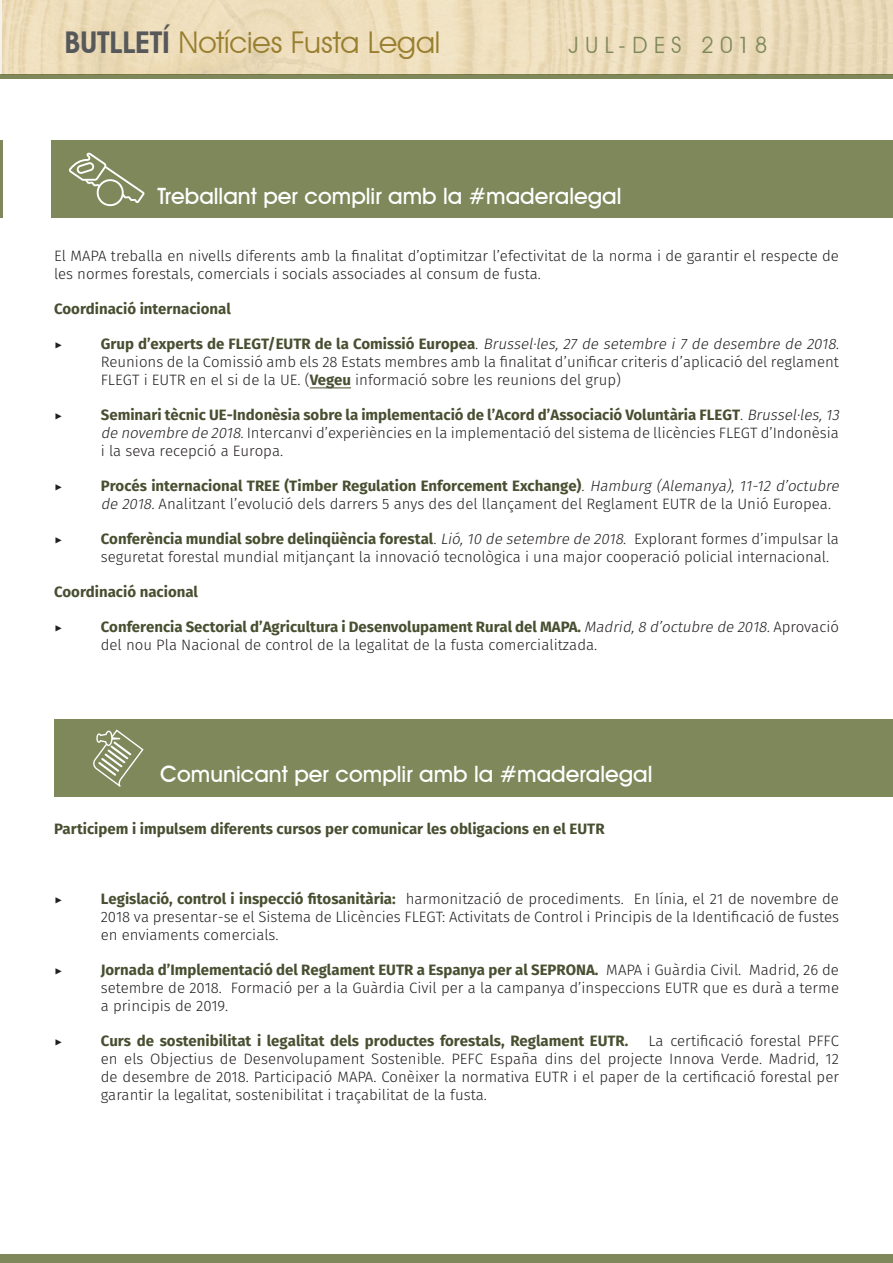
<style>
.page{position:relative;width:893px;height:1263px;background:#fff}
.page>*{position:absolute;margin:0;border:0;box-sizing:border-box;transform-origin:0 0}
.t1{font:30px "Avant Garde IT Cby BT";letter-spacing:-.005em;color:#987e2e}
.Titulo-noticia{font:500 22.5px "Avant Garde IT Cby BT";color:#fff}
.t2{font:22.5px "Avant Garde IT Cby BT";letter-spacing:.275em;color:#7f885b}
.Texto_noticias{font:300 15px/18px "Fira Sans";color:#231f20}
.Texto_noticias-2{font:700 15px "Fira Sans";color:#484f31}
.t3{font:15px "Modern Pictograms";color:#231f20}
.s1{font-weight:600;color:#57585a}
.s2{font-weight:700;color:#484f31}
.s3{font-style:italic}
</style>
<div class="page">
<hr style="left:0;top:140px;width:2px;height:78px;background:#7f885b">
<div style="left:0;top:74px;width:893px;height:5px;background:#7f885b"></div>
<div style="left:0;top:1254px;width:893px;height:9px;background:#7f885b"></div>
<div style="left:51px;top:140px;width:841px;height:78px;background:#7f885b"></div>
<svg style="left:69px;top:152px;width:76px;height:55px"></svg>
<div style="left:54px;top:719px;width:839px;height:78px;background:#7f885b"></div>
<svg style="left:93px;top:729px;width:51px;height:58px"></svg>
<hr style="left:310px;top:387px;width:41px;height:1px;background:#484f31">
<img style="left:2px;top:0;width:891px;height:74px">
<p class="t1" style="left:64px;top:24px;width:377px"><span class="s1">BUTLLETÍ</span> Notícies Fusta Legal</p>
<p class="t2" style="left:569px;top:31px;width:200px">JUL-DES 2018</p>
<p class="Titulo-noticia" style="left:171px;top:182px;width:15px">e</p>
<p class="Titulo-noticia" style="left:214px;top:182px;width:409px">llant per complir amb la #maderalegal</p>
<p class="Titulo-noticia" style="left:158px;top:182px;width:490px">Trabajando para cumplir con la #maderalegal</p>
<p class="Texto_noticias" style="left:54px;top:247px;width:786px">El MAPA treballa en nivells diferents amb la finalitat d’optimitzar l’efectivitat de la norma i de garantir el respecte de les normes forestals, comercials i socials associades al consum de fusta.</p>
<p class="Texto_noticias-2" style="left:54px;top:296px;width:178px">Coordinació internacional</p>
<p class="t3" style="left:54px;top:337px;width:10px">&gt;</p>
<p class="Texto_noticias" style="left:101px;top:335px;width:743px"><span class="s2">Grup d’experts de FLEGT/EUTR de la Comissió Europea</span>. <span class="s3">Brussel·les, 27 de setembre i 7 de desembre de 2018.<br></span>Reunions de la Comissió amb els 28 Estats membres amb la finalitat d’unificar criteris d’aplicació del reglament<br>FLEGT i EUTR en el si de la UE. (<span class="s2">Vegeu</span> informació sobre les reunions del grup)</p>
<p class="t3" style="left:54px;top:408px;width:10px">&gt;</p>
<p class="Texto_noticias" style="left:101px;top:406px;width:743px"><span class="s2">Seminari tècnic UE-Indonèsia sobre la implementació de l’Acord d’Associació Voluntària FLEGT</span>. <span class="s3">Brussel·les,13 de novembre de 2018.</span>Intercanvi d’experiències en la implementació del sistema de llicències FLEGT d’Indonèsia i la seva recepció a Europa.</p>
<p class="t3" style="left:54px;top:479px;width:10px">&gt;</p>
<p class="Texto_noticias" style="left:101px;top:477px;width:743px"><span class="s2">Procés internacional TREE (Timber Regulation Enforcement Exchange)</span>. <span class="s3">Hamburg (Alemanya), 11-12 d’octubre de 2018.</span>Analitzant l’evolució dels darrers 5 anys des del llançament del Reglament EUTR de la Unió Europea.</p>
<p class="t3" style="left:54px;top:532px;width:10px">&gt;</p>
<p class="Texto_noticias" style="left:101px;top:530px;width:740px"><span class="s2">Conferència mundial sobre delinqüència forestal</span>. <span class="s3">Lió,10 de setembre de 2018</span>. Explorant formes d’impulsar la seguretat forestal mundial mitjançant la innovació tecnològica i una major cooperació policial internacional.</p>
<p class="Texto_noticias-2" style="left:54px;top:579px;width:146px">Coordinació nacional</p>
<p class="t3" style="left:54px;top:620px;width:10px">&gt;</p>
<p class="Texto_noticias" style="left:101px;top:618px;width:740px"><span class="s2">Conferencia Sectorial d’Agricultura i Desenvolupament Rural del MAPA.</span> <span class="s3">Madrid,8 d’octubre de 2018.</span>Aprovació del nou Pla Nacional de control de la legalitat de la fusta comercialitzada.</p>
<p class="Titulo-noticia" style="left:160px;top:760px;width:494px">Comunicant per complir amb la #maderalegal</p>
<p class="Texto_noticias-2" style="left:54px;top:816px;width:552px">Participem i impulsem diferents cursos per comunicar les obligacions en el EUTR</p>
<p class="t3" style="left:54px;top:892px;width:10px">&gt;</p>
<p class="Texto_noticias" style="left:101px;top:890px;width:740px;text-align:justify"><span class="s2">Legislació, control i inspecció fitosanitària:</span> harmonització de procediments. En línia, el 21 de novembre de 2018 va presentar-se el Sistema de Llicències FLEGT: Activitats de Control i Principis de la Identificació de fustes en enviaments comercials.</p>
<p class="t3" style="left:54px;top:963px;width:10px">&gt;</p>
<p class="Texto_noticias" style="left:101px;top:961px;width:740px;text-align:justify"><span class="s2">Jornada d’Implementació del Reglament EUTR a Espanya per al SEPRONA.</span> MAPA i Guàrdia Civil. Madrid, 26 de setembre de 2018. Formació per a la Guàrdia Civil per a la campanya d’inspeccions EUTR que es durà a terme a principis de 2019.</p>
<p class="t3" style="left:54px;top:1034px;width:10px">&gt;</p>
<p class="Texto_noticias-2" style="left:101px;top:1028px;width:529px">Curs de sostenibilitat i legalitat dels productes forestals, Reglament EUTR.</p>
<p class="Texto_noticias" style="left:101px;top:1032px;width:740px;text-align:justify;text-indent:548px">La certificació forestal PFFC en els Objectius de Desenvolupament Sostenible. PEFC España dins del projecte Innova Verde. Madrid, 12 de desembre de 2018. Participació MAPA. Conèixer la normativa EUTR i el paper de la certificació forestal per garantir la legalitat, sostenibilitat i traçabilitat de la fusta.</p>
</div>
